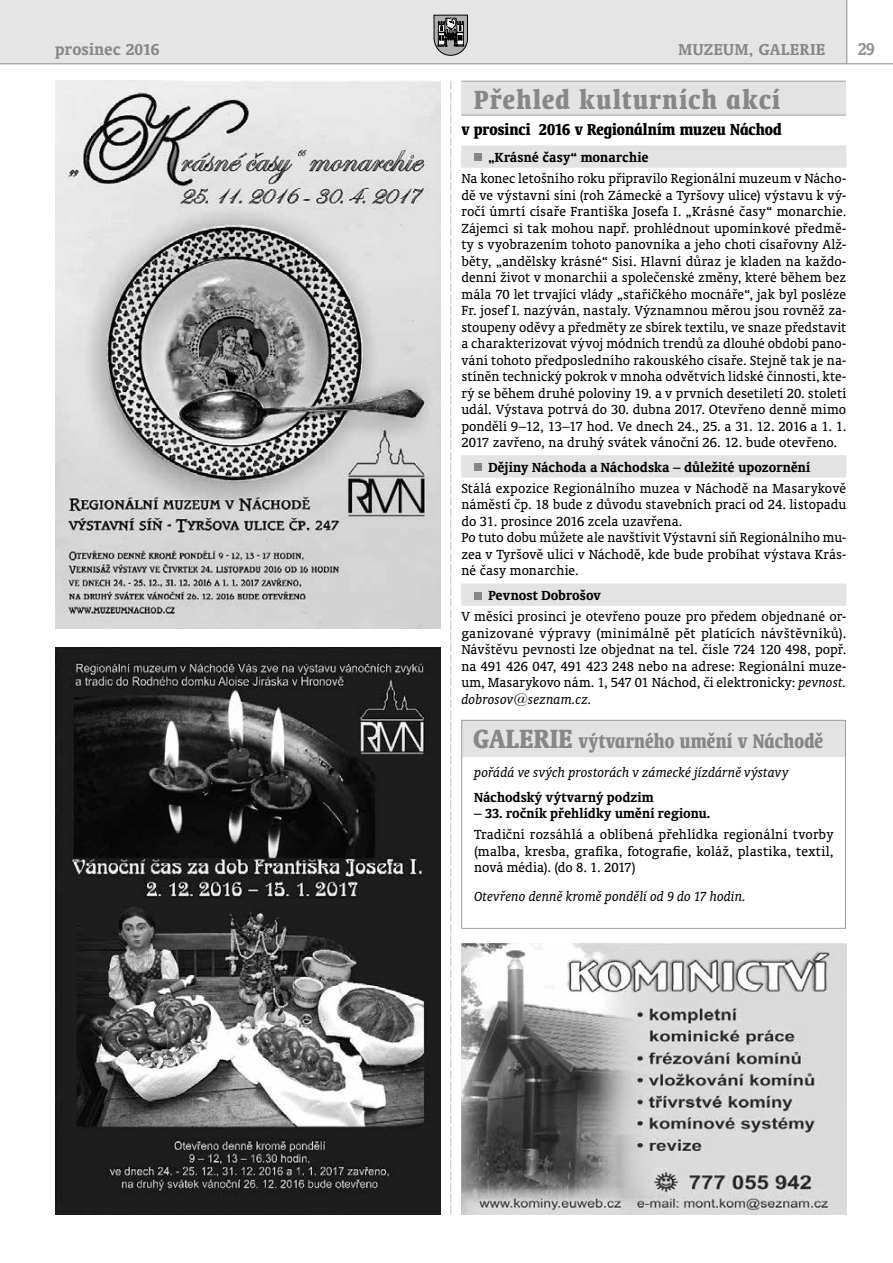
<style>
.page{position:relative;width:893px;height:1263px;background:#fff}
.page>*{position:absolute;margin:0;border:0;box-sizing:border-box;transform-origin:0 0}
.t1{font:700 condensed 30px "Oranda AT";letter-spacing:.05em;color:#878787;scale:.95 1}
.t2{font:700 condensed 22.5px "Oranda AT";letter-spacing:.01em;color:#878787;scale:.9 1}
.t3{font:700 19.5px "Oranda AT";color:#929292;scale:.9 1}
.t4{font:700 condensed 18px "Oranda AT";color:#000;scale:.95 1}
.t5{font:700 18px "Oranda AT";letter-spacing:.025em;color:#878787}
.t6{font:700 18px "Oranda AT";letter-spacing:.005em;color:#878787}
.t7{font:15px/16.5px "Oranda AT";letter-spacing:.005em;color:#000;text-align:justify}
.t8{font:700 15px "Oranda AT";letter-spacing:.005em;color:#000}
.t9{font:italic 15px "Oranda AT";letter-spacing:-.005em;color:#000}
.s1{font-style:italic}
.s2{font-size:30px}
</style>
<div class="page">
<div style="left:0;top:0;width:847px;height:64px;background:#e5e5e5"></div>
<hr style="left:0;top:63px;width:893px;height:1px;background:#9d9d9c">
<svg style="left:434px;top:15px;width:34px;height:40px"></svg>
<hr style="left:846px;top:0;width:1px;height:64px;background:#9d9d9c">
<svg style="left:450px;top:81px;width:1px;height:1133px"></svg>
<div style="left:461px;top:81px;width:385px;height:34px;background:#e3e3e3"></div>
<hr style="left:461px;top:115px;width:385px;height:1px;background:#9d9d9c">
<hr style="left:461px;top:81px;width:385px;height:1px;background:#9d9d9c">
<div style="left:461px;top:720px;width:385px;height:36px;background:#e3e3e3"></div>
<div style="left:461px;top:720px;width:385px;height:209px;border:1px solid #9d9d9c"></div>
<div style="left:461px;top:147px;width:385px;height:21px;background:#e3e3e3"></div>
<div style="left:461px;top:145px;width:385px;height:21px;background:#e3e3e3"></div>
<div style="left:461px;top:456px;width:385px;height:21px;background:#e3e3e3"></div>
<div style="left:461px;top:455px;width:385px;height:21px;background:#e3e3e3"></div>
<div style="left:461px;top:585px;width:385px;height:21px;background:#e3e3e3"></div>
<div style="left:461px;top:583px;width:385px;height:21px;background:#e3e3e3"></div>
<div style="left:474px;top:154px;width:8px;height:7px;background:#878787"></div>
<div style="left:474px;top:463px;width:8px;height:8px;background:#878787"></div>
<div style="left:474px;top:592px;width:8px;height:7px;background:#878787"></div>
<img style="left:55px;top:81px;width:385px;height:547px">
<img style="left:55px;top:648px;width:385px;height:566px">
<img style="left:461px;top:943px;width:385px;height:271px">
<p class="t6" style="left:55px;top:38px;width:106px">prosinec 2016</p>
<p class="t5" style="left:678px;top:39px;width:148px">MUZEUM, GALERIE</p>
<h3 class="t3" style="left:858px;top:38px;width:20px">29</h3>
<h1 class="t1" style="left:474px;top:81px;width:324px">Přehled kulturních akcí</h1>
<p class="t4" style="left:461px;top:119px;width:339px">v prosinci 2016 v Regionálním muzeu Náchod</p>
<p class="t8" style="left:488px;top:149px;width:162px">„Krásné časy“ monarchie</p>
<p class="t7" style="left:461px;top:170px;width:386px">Na konec letošního roku připravilo Regionální muzeum v Nácho&shy;dě ve výstavní síni (roh Zámecké a Tyršovy ulice) výstavu k vý&shy;ročí úmrtí císaře Františka Josefa I. „Krásné časy“ monarchie.<br>Zájemci si tak mohou např. prohlédnout upomínkové předmě&shy;ty s vyobrazením tohoto panovníka a jeho choti císařovny Alž&shy;běty, „andělsky krásné“ Sisi. Hlavní důraz je kladen na každo&shy;denní život v monarchii a společenské změny, které během bez mála 70 let trvající vlády „stařičkého mocnáře“, jak byl posléze Fr. josef I. nazýván, nastaly. Významnou měrou jsou rovněž za&shy;stoupeny oděvy a předměty ze sbírek textilu, ve snaze představit a charakterizovat vývoj módních trendů za dlouhé období pano&shy;vání tohoto předposledního rakouského císaře. Stejně tak je na&shy;stíněn technický pokrok v mnoha odvětvích lidské činnosti, kte&shy;rý se během druhé poloviny 19. a v prvních desetiletí 20. století udál. Výstava potrvá do 30. dubna 2017. Otevřeno denně mimo pondělí 9–12, 13–17 hod. Ve dnech 24., 25. a 31. 12. 2016 a 1. 1.<br>2017 zavřeno, na druhý svátek vánoční 26. 12. bude otevřeno.</p>
<p class="t8" style="left:488px;top:459px;width:323px">Dějiny Náchoda a Náchodska – důležité upozornění</p>
<p class="t7" style="left:461px;top:480px;width:386px;text-align:left">Stálá expozice Regionálního muzea v Náchodě na Masarykově náměstí čp. 18 bude z důvodu stavebních prací od 24. listopadu do 31. prosince 2016 zcela uzavřena.<br>Po tuto dobu můžete ale navštívit Výstavní síň Regionálního mu&shy;zea v Tyršově ulici v Náchodě, kde bude probíhat výstava Krás&shy;né časy monarchie.</p>
<p class="t8" style="left:488px;top:587px;width:114px">Pevnost Dobrošov</p>
<p class="t7" style="left:461px;top:608px;width:386px">V měsíci prosinci je otevřeno pouze pro předem objednané or&shy;ganizované výpravy (minimálně pět platících návštěvníků).<br>Návštěvu pevnosti lze objednat na tel. čísle 724 120 498, popř. na 491 426 047, 491 423 248 nebo na adrese: Regionální muze&shy;um, Masarykovo nám. 1, 547 01 Náchod, či elektronicky: <span class="s1">pevnost. dobrosov@seznam.cz.</span></p>
<h2 class="t2" style="left:473px;top:728px;width:390px"><span class="s2">GALERIE</span> výtvarného umění v Náchodě</h2>
<p class="t9" style="left:474px;top:763px;width:316px">pořádá ve svých prostorách v zámecké jízdárně výstavy</p>
<p class="t8" style="left:474px;top:788px;width:181px">Náchodský výtvarný podzim</p>
<p class="t8" style="left:474px;top:805px;width:238px">– 33. ročník přehlídky umění regionu.</p>
<p class="t7" style="left:474px;top:826px;width:361px">Tradiční rozsáhlá a oblíbená přehlídka regionální tvorby (malba, kresba, grafika, fotografie, koláž, plastika, textil, nová média). (do 8. 1. 2017)</p>
<p class="t9" style="left:474px;top:888px;width:273px">Otevřeno denně kromě pondělí od 9 do 17 hodin.</p>
</div>
